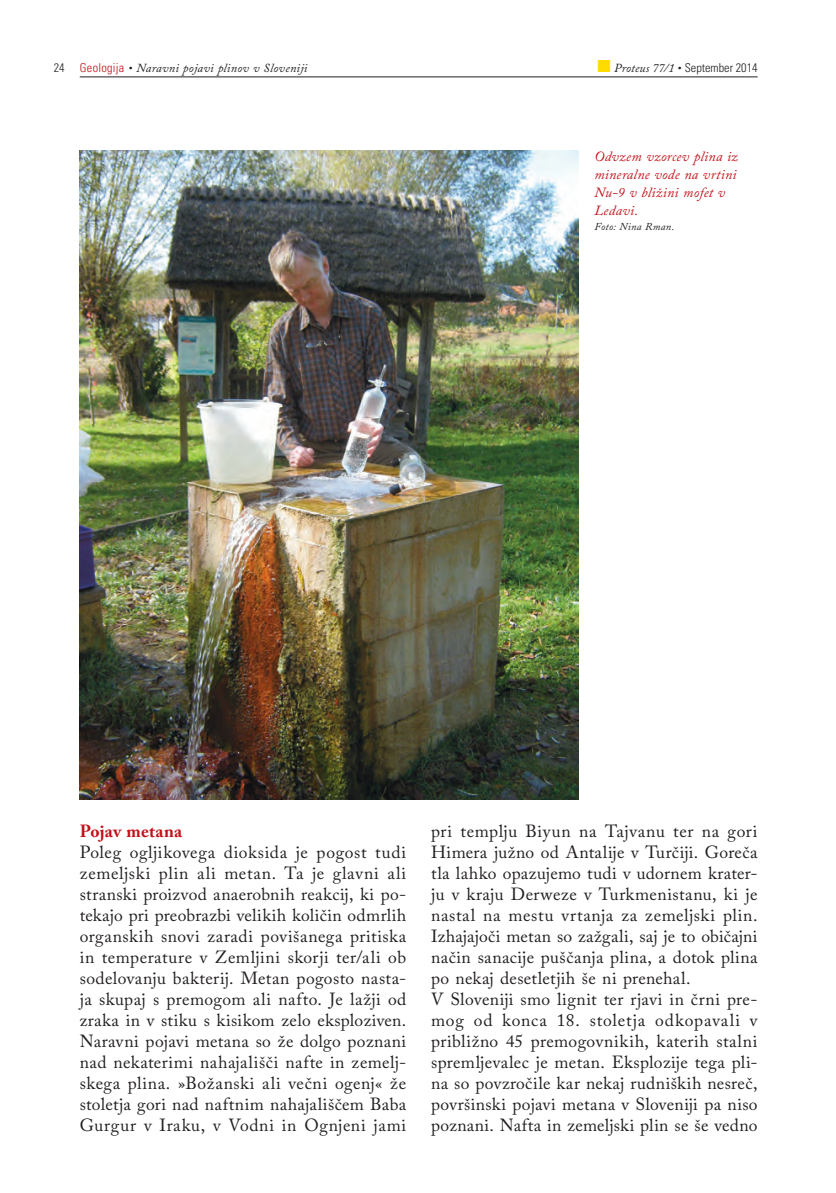
<style>
.page{position:relative;width:836px;height:1193px;background:#fff}
.page>*{position:absolute;margin:0;border:0;box-sizing:border-box;transform-origin:0 0}
.t1{font:17.5px/21px "Adobe Caslon Pro";letter-spacing:.025em;color:#231f20;text-align:justify}
.t2{font:700 17.5px "Adobe Caslon Pro";letter-spacing:.015em;color:#c2121a}
.t3{font:italic 14px/17.8px "Adobe Caslon Pro";letter-spacing:.02em;color:#c2121a}
.t4{font:italic 12.25px "Adobe Caslon Pro";letter-spacing:.025em;color:#231f20}
.t5{font:300 condensed 12.25px "Univers";color:#231f20}
.t6{font:italic 10.5px "Adobe Caslon Pro";letter-spacing:.03em;color:#231f20}
.s1{font-family:"Univers";font-weight:300;font-style:normal;font-stretch:condensed}
.s2{font-family:"Univers";font-weight:300;font-style:normal;font-stretch:condensed;color:#c2121a}
.s3{color:#ffdc01}
.s4{font-family:"Adobe Caslon Pro";font-weight:400;font-style:italic;font-stretch:normal}
</style>
<div class="page">
<hr style="left:80px;top:77px;width:677px;height:1px;background:#231f20">
<img style="left:80px;top:150px;width:498px;height:649px">
<p class="t4" style="left:54px;top:61px;width:255px"><span class="s1">24</span> <span class="s2">Geologija</span> • Naravni pojavi plinov v Sloveniji</p>
<p class="t5" style="left:597px;top:60px;width:161px"><span class="s3">■</span> <span class="s4">Proteus 77/1 •</span> September 2014</p>
<p class="t3" style="left:594px;top:147px;width:145px">Odvzem vzorcev plina iz mineralne vode na vrtini<br>Nu-9 v bližini mofet v<br>Ledavi.</p>
<p class="t6" style="left:594px;top:220px;width:82px">Foto: Nina Rman.</p>
<p class="t2" style="left:80px;top:821px;width:104px">Pojav metana</p>
<p class="t1" style="left:80px;top:841px;width:328px">Poleg ogljikovega dioksida je pogost tudi zemeljski plin ali metan. Ta je glavni ali stranski proizvod anaerobnih reakcij, ki po&shy;tekajo pri preobrazbi velikih količin odmrlih organskih snovi zaradi povišanega pritiska in temperature v Zemljini skorji ter/ali ob sodelovanju bakterij. Metan pogosto nasta&shy;ja skupaj s premogom ali nafto. Je lažji od zraka in v stiku s kisikom zelo eksploziven.<br>Naravni pojavi metana so že dolgo poznani nad nekaterimi nahajališči nafte in zemelj&shy;skega plina. »Božanski ali večni ogenj« že stoletja gori nad naftnim nahajališčem Baba Gurgur v Iraku, v Vodni in Ognjeni jami</p>
<p class="t1" style="left:431px;top:820px;width:328px;text-align:left">pri templju Biyun na Tajvanu ter na gori Himera južno od Antalije v Turčiji. Goreča tla lahko opazujemo tudi v udornem krater&shy;ju v kraju Derweze v Turkmenistanu, ki je nastal na mestu vrtanja za zemeljski plin.<br>Izhajajoči metan so zažgali, saj je to običajni način sanacije puščanja plina, a dotok plina po nekaj desetletjih še ni prenehal.<br>V Sloveniji smo lignit ter rjavi in črni pre&shy;mog od konca 18. stoletja odkopavali v približno 45 premogovnikih, katerih stalni spremljevalec je metan. Eksplozije tega pli&shy;na so povzročile kar nekaj rudniških nesreč, površinski pojavi metana v Sloveniji pa niso poznani. Nafta in zemeljski plin se še vedno</p>
</div>
